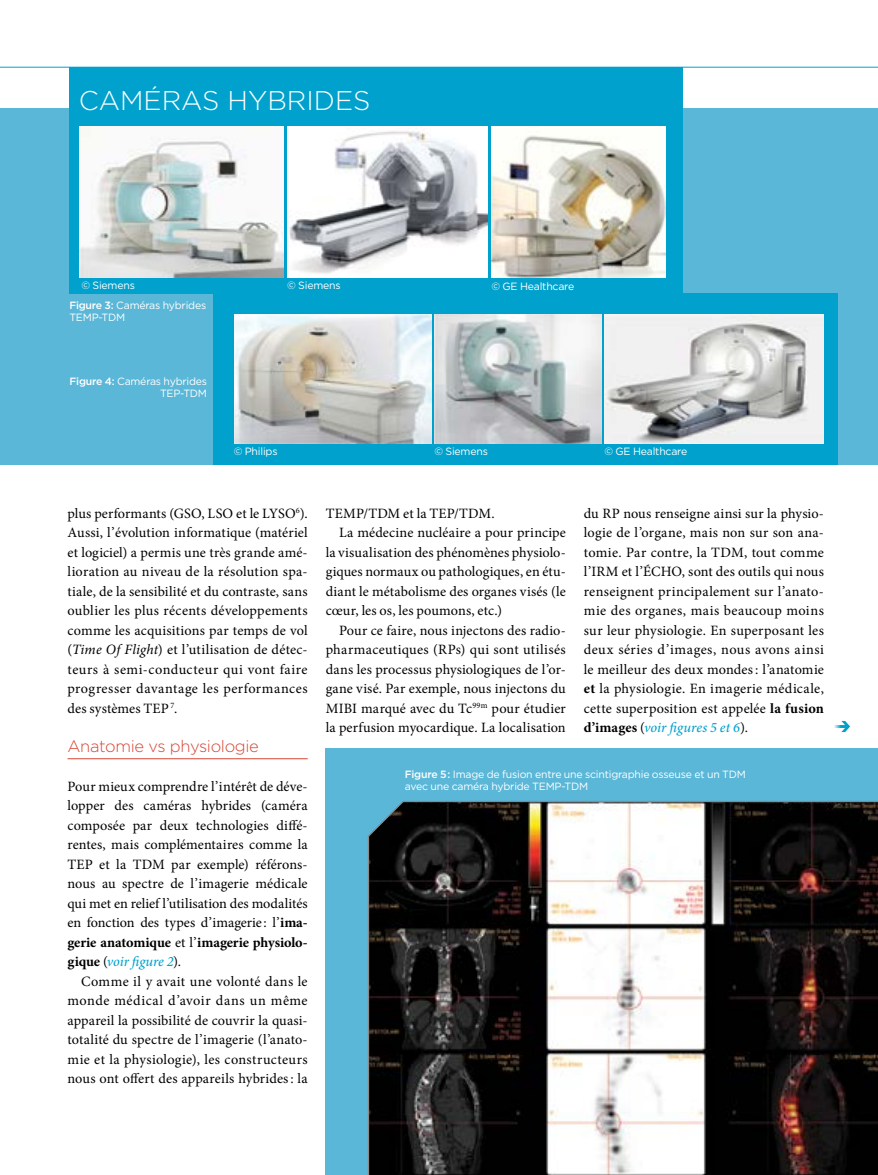
<style>
.page{position:relative;width:878px;height:1175px;background:#fff}
.page>*{position:absolute;margin:0;border:0;box-sizing:border-box;transform-origin:0 0}
.t1{font:300 27px "Gotham";color:#fff}
.t2{font:300 16.5px "Gotham";letter-spacing:-.02em;color:#d64533}
.t3{font:14.25px/19.5px "Minion Pro";letter-spacing:.01em;color:#000;text-align:justify}
.t4{font:10.5px/12px "Gotham";letter-spacing:-.02em;color:#fff}
.s1{font-weight:500}
.s2{font-style:italic}
.s3{font-weight:700}
.s4{font-weight:500;font-style:italic;color:#00a2cd}
</style>
<div class="page">
<hr style="left:0;top:67px;width:878px;height:1px;background:#00a2cd">
<hr style="left:68px;top:758px;width:240px;height:1px;background:#d64533">
<div style="left:0;top:108px;width:878px;height:357px;background:#5ab7d8"></div>
<div style="left:69px;top:67px;width:614px;height:226px;background:#00a2cd"></div>
<div style="left:213px;top:293px;width:625px;height:172px;background:#00a2cd"></div>
<div style="left:326px;top:748px;width:552px;height:426px;background:#5ab7d8"></div>
<img style="left:80px;top:127px;width:204px;height:151px">
<img style="left:287px;top:127px;width:201px;height:151px">
<img style="left:491px;top:127px;width:174px;height:151px">
<img style="left:234px;top:314px;width:197px;height:129px">
<img style="left:435px;top:314px;width:166px;height:129px">
<img style="left:605px;top:314px;width:219px;height:129px">
<svg style="left:367px;top:801px;width:511px;height:373px;background:#5a5756"></svg>
<svg style="left:834px;top:721px;width:16px;height:11px"></svg>
<h1 class="t1" style="left:79px;top:83px;width:293px">CAMÉRAS HYBRIDES</h1>
<p class="t4" style="left:81px;top:279px;width:55px">© Siemens</p>
<p class="t4" style="left:287px;top:279px;width:55px">© Siemens</p>
<p class="t4" style="left:69px;top:299px;width:138px"><span class="s1">Figure 3:</span> Caméras hybrides<br>TEMP-TDM</p>
<p class="t4" style="left:69px;top:375px;width:139px;text-align:right"><span class="s1">Figure 4:</span> Caméras hybrides<br>TEP-TDM</p>
<p class="t4" style="left:491px;top:280px;width:84px">© GE Healthcare</p>
<p class="t4" style="left:234px;top:445px;width:45px">© Philips</p>
<p class="t4" style="left:434px;top:445px;width:55px">© Siemens</p>
<p class="t4" style="left:604px;top:445px;width:84px">© GE Healthcare</p>
<p class="t3" style="left:68px;top:503px;width:242px">plus performants (GSO, LSO et le LYSO<sup>6</sup>).<br>Aussi, l’évolution informatique (matériel et logiciel) a permis une très grande amé&shy;lioration au niveau de la résolution spa&shy;tiale, de la sensibilité et du contraste, sans oublier les plus récents développements comme les acquisitions par temps de vol (<span class="s2">Time Of Flight</span>) et l’utilisation de détec&shy;teurs à semi-conducteur qui vont faire progresser davantage les performances des systèmes TEP <sup>7</sup>.</p>
<p class="t2" style="left:68px;top:735px;width:193px">Anatomie vs physiologie</p>
<p class="t3" style="left:68px;top:776px;width:242px">Pour mieux comprendre l’intérêt de déve&shy;lopper des caméras hybrides (caméra composée par deux technologies diffé&shy;rentes, mais complémentaires comme la TEP et la TDM par exemple) référons&shy;nous au spectre de l’imagerie médicale qui met en relief l’utilisation des modalités en fonction des types d’imagerie: l’<span class="s3">ima&shy;gerie anatomique</span> et l’<span class="s3">imagerie physiolo&shy;gique</span> (<span class="s4">voir figure 2</span>).</p>
<p class="t3" style="left:68px;top:971px;width:242px;text-indent:13px">Comme il y avait une volonté dans le monde médical d’avoir dans un même appareil la possibilité de couvrir la quasi&shy;totalité du spectre de l’imagerie (l’anato&shy;mie et la physiologie), les constructeurs nous ont offert des appareils hybrides: la</p>
<p class="t3" style="left:325px;top:503px;width:170px">TEMP/TDM et la TEP/TDM.</p>
<p class="t3" style="left:339px;top:523px;width:228px">La médecine nucléaire a pour principe</p>
<p class="t3" style="left:325px;top:542px;width:241px">la visualisation des phénomènes physiolo-</p>
<p class="t3" style="left:325px;top:562px;width:241px">giques normaux ou pathologiques, en étu-</p>
<p class="t3" style="left:325px;top:581px;width:242px">diant le métabolisme des organes visés (le</p>
<p class="t3" style="left:325px;top:601px;width:178px">cœur, les os, les poumons, etc.)</p>
<p class="t3" style="left:339px;top:620px;width:228px">Pour ce faire, nous injectons des radio-</p>
<p class="t3" style="left:325px;top:640px;width:242px">pharmaceutiques (RPs) qui sont utilisés</p>
<p class="t3" style="left:325px;top:659px;width:241px">dans les processus physiologiques de l’or-</p>
<p class="t3" style="left:325px;top:679px;width:241px">gane visé. Par exemple, nous injectons du</p>
<p class="t3" style="left:325px;top:698px;width:242px">MIBI marqué avec du Tc<sup>99m</sup> pour étudier</p>
<p class="t3" style="left:325px;top:718px;width:241px">la perfusion myocardique. La localisation</p>
<p class="t3" style="left:583px;top:503px;width:242px">du RP nous renseigne ainsi sur la physio&shy;logie de l’organe, mais non sur son ana&shy;tomie. Par contre, la TDM, tout comme l’IRM et l’ÉCHO, sont des outils qui nous renseignent principalement sur l’anato&shy;mie des organes, mais beaucoup moins sur leur physiologie. En superposant les deux séries d’images, nous avons ainsi le meilleur des deux mondes: l’anatomie <span class="s3">et</span> la physiologie. En imagerie médicale, cette superposition est appelée <span class="s3">la fusion d’images</span> (<span class="s4">voir figures 5 et 6</span>).</p>
<p class="t4" style="left:405px;top:767px;width:342px"><span class="s1">Figure 5 :</span> Image de fusion entre une scintigraphie osseuse et un TDM avec une caméra hybride TEMP-TDM</p>
</div>
